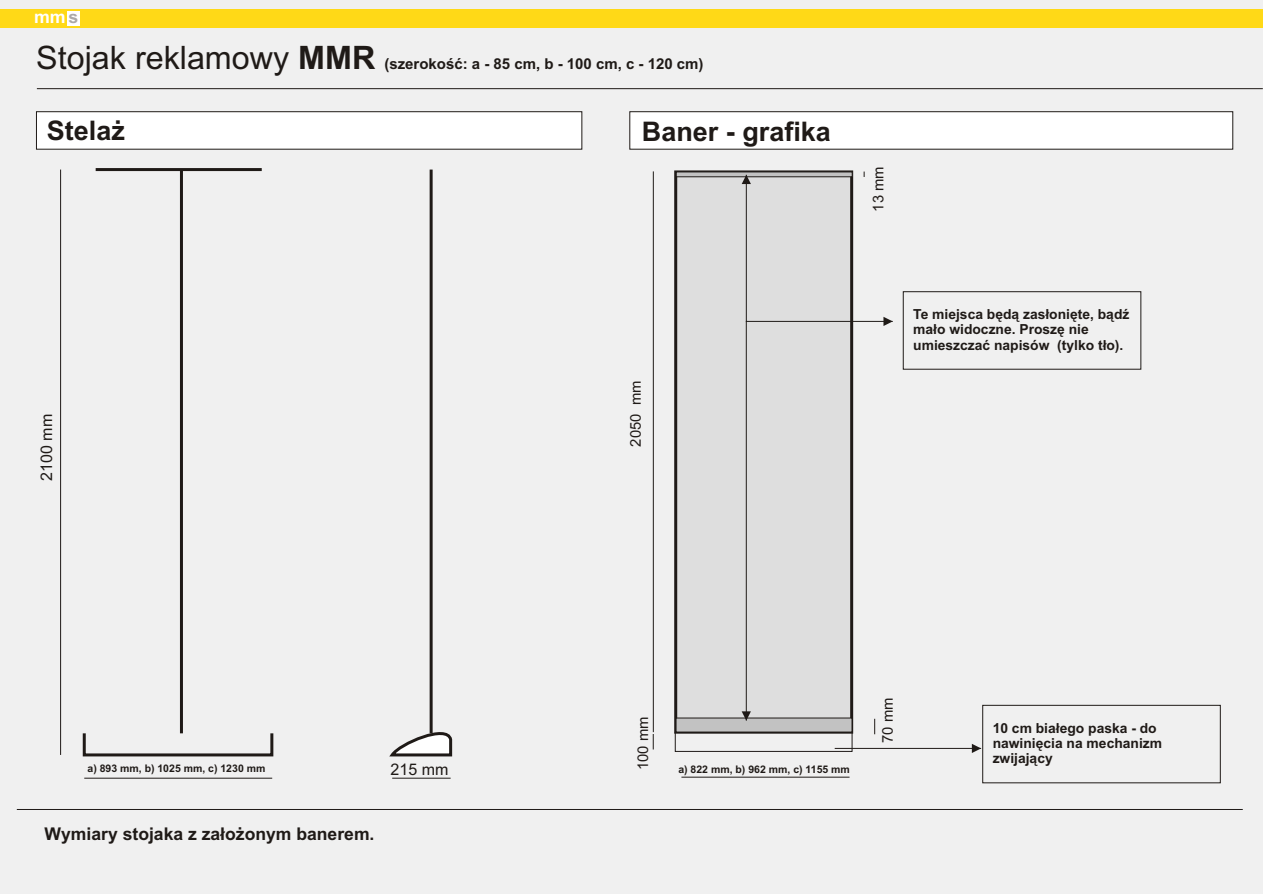
<style>
.page{position:relative;width:1263px;height:894px;background:#f0f0f0}
.page>*{position:absolute;margin:0;border:0;box-sizing:border-box;transform-origin:0 0}
.t1{font:700 27px "Arial CE";color:#1f1a17}
.t2{font:700 17.85px "Arial CE";color:#fff}
.t3{font:700 17.55px "Arial CE";color:#1f1a17}
.t4{font:16.05px "Arial CE";color:#1f1a17}
.t5{font:700 15px "Arial CE";color:#1f1a17}
.t6{font:14.85px "Arial CE";color:#1f1a17}
.t7{font:700 13.8px/15.5px "Arial CE";color:#1f1a17}
.t8{font:700 10.5px "Arial CE";color:#1f1a17}
.s1{font-size:17.4px;color:#aba8a8}
.s2{font-weight:400;font-size:32.25px}
.s3{font-size:32.25px}
</style>
<div class="page">
<div style="left:0;top:9px;width:1263px;height:19px;background:#ffd917"></div>
<div style="left:67px;top:12px;width:13px;height:14px;background:#fff"></div>
<hr style="left:37px;top:88px;width:1226px;height:1px;background:#1f1a17">
<hr style="left:17px;top:809px;width:1226px;height:1px;background:#1f1a17">
<hr style="left:84px;top:778px;width:188px;height:1px;background:#1f1a17">
<hr style="left:392px;top:778px;width:59px;height:1px;background:#1f1a17">
<hr style="left:60px;top:170px;width:1px;height:585px;background:#1f1a17">
<svg style="left:81px;top:730px;width:194px;height:28px"></svg>
<div style="left:36px;top:112px;width:546px;height:37px;background:#fff"></div>
<div style="left:630px;top:112px;width:603px;height:37px;background:#fff"></div>
<hr style="left:180px;top:170px;width:3px;height:563px;background:#1f1a17">
<hr style="left:430px;top:170px;width:3px;height:563px;background:#1f1a17">
<hr style="left:96px;top:168px;width:166px;height:3px;background:#1f1a17">
<svg style="left:389px;top:723px;width:65px;height:42px"></svg>
<div style="left:674px;top:170px;width:179px;height:564px;background:#dedede;border:3px solid #1f1a17"></div>
<svg style="left:676px;top:172px;width:66px;height:5px"></svg>
<div style="left:676px;top:718px;width:176px;height:14px;background:#c2c2c2"></div>
<hr style="left:835px;top:748px;width:146px;height:1px;background:#1f1a17">
<svg style="left:972px;top:744px;width:9px;height:9px"></svg>
<hr style="left:681px;top:777px;width:169px;height:1px;background:#1f1a17">
<hr style="left:653px;top:171px;width:1px;height:561px;background:#1f1a17">
<svg style="left:742px;top:172px;width:151px;height:154px"></svg>
<svg style="left:874px;top:719px;width:1px;height:15px"></svg>
<svg style="left:653px;top:734px;width:1px;height:15px"></svg>
<div style="left:983px;top:705px;width:237px;height:78px;border:1px solid #1f1a17"></div>
<hr style="left:746px;top:321px;width:1px;height:400px;background:#1f1a17">
<svg style="left:742px;top:711px;width:9px;height:10px"></svg>
<div style="left:675px;top:732px;width:177px;height:20px;border:1px solid #1f1a17"></div>
<p class="t2" style="left:34px;top:10px;width:46px">mm<span class="s1">s</span></p>
<p class="t5" style="left:36px;top:58px;width:669px"><span class="s2">Stojak reklamowy</span> <span class="s3">MMR</span> (szerokoœæ: a - 85 cm, b - 100 cm, c - 120 cm)</p>
<h1 class="t1" style="left:47px;top:121px;width:80px">Stela¿</h1>
<h1 class="t1" style="left:642px;top:121px;width:191px">Baner - grafika</h1>
<p class="t4" style="left:40px;top:481px;width:68px;rotate:-90deg">2100 mm</p>
<p class="t6" style="left:630px;top:447px;width:67px;rotate:-90deg">2050 mm</p>
<p class="t6" style="left:873px;top:212px;width:47px;rotate:-90deg">13 mm</p>
<p class="t7" style="left:913px;top:308px;width:218px">Te miejsca bêd¹ zas³oniête, b¹dŸ ma³o widoczne. Proszê nie umieszczaæ napisów (tylko t³o).</p>
<p class="t8" style="left:88px;top:764px;width:179px">a) 893 mm, b) 1025 mm, c) 1230 mm</p>
<p class="t4" style="left:391px;top:763px;width:59px">215 mm</p>
<p class="t3" style="left:45px;top:827px;width:331px">Wymiary stojaka z za³o¿onym banerem.</p>
<p class="t6" style="left:637px;top:770px;width:55px;rotate:-90deg">100 mm</p>
<p class="t8" style="left:678px;top:765px;width:173px">a) 822 mm, b) 962 mm, c) 1155 mm</p>
<p class="t6" style="left:882px;top:743px;width:47px;rotate:-90deg">70 mm</p>
<p class="t7" style="left:993px;top:721px;width:171px">10 cm bia³ego paska - do nawiniêcia na mechanizm zwijaj¹cy</p>
</div>
